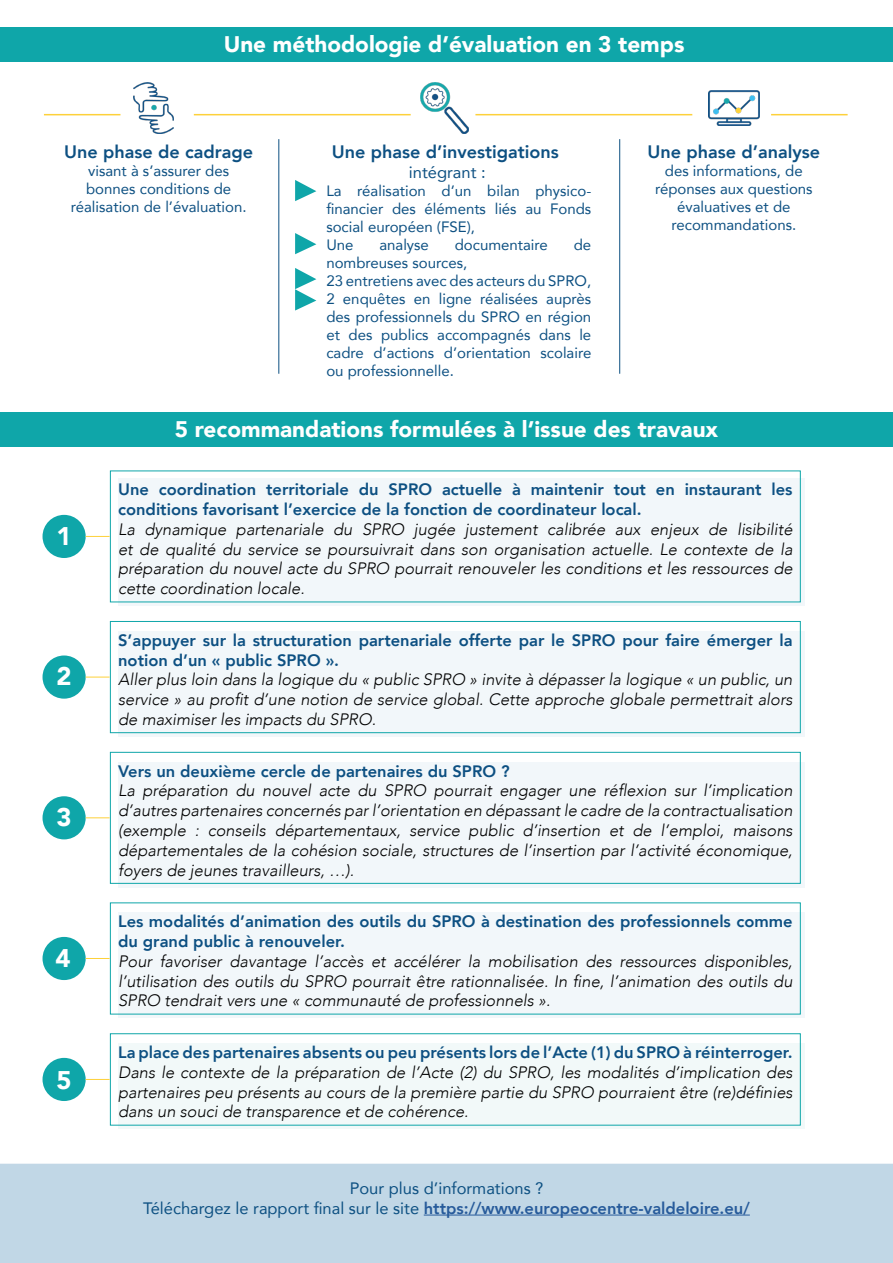
<style>
.page{position:relative;width:893px;height:1263px;background:#fff}
.page>*{position:absolute;margin:0;border:0;box-sizing:border-box;transform-origin:0 0}
.t1{font:900 25.5px "Avenir";color:#fff}
.t2{font:900 22.5px "Avenir";color:#fff}
.t3{font:800 18px "Avenir";color:#0d5082}
.t4{font:italic 300 16.5px/19.8px "Avenir";color:#000;text-align:justify}
.t5{font:800 16.5px/19.8px "Avenir";color:#0d5082}
.t6{font:16.5px/19.8px "Avenir";color:#0d5082;text-align:center}
.t7{font:15px/18px "Avenir";color:#0d5082;text-align:center}
.s1{font-weight:800;color:#275b9b}
</style>
<div class="page">
<div style="left:0;top:412px;width:893px;height:34px;background:#0fa6a9"></div>
<div style="left:0;top:1164px;width:893px;height:99px;background:#c1d7e6"></div>
<hr style="left:424px;top:1214px;width:326px;height:1px;background:#275b9b">
<hr style="left:44px;top:114px;width:76px;height:1px;background:#fdd13a">
<hr style="left:194px;top:114px;width:217px;height:1px;background:#fdd13a">
<hr style="left:475px;top:114px;width:217px;height:1px;background:#fdd13a">
<hr style="left:771px;top:114px;width:77px;height:1px;background:#fdd13a">
<img style="left:134px;top:82px;width:39px;height:51px">
<img style="left:420px;top:82px;width:48px;height:51px">
<img style="left:708px;top:90px;width:51px;height:36px">
<div style="left:118px;top:479px;width:686px;height:127px;background:#f2f7fa"></div>
<div style="left:43px;top:515px;width:43px;height:43px;background:#0fa6a9;border-radius:50%"></div>
<svg style="left:86px;top:536px;width:24px;height:1px"></svg>
<div style="left:118px;top:631px;width:686px;height:106px;background:#f2f7fa"></div>
<div style="left:43px;top:655px;width:43px;height:44px;background:#0fa6a9;border-radius:50%"></div>
<div style="left:110px;top:621px;width:691px;height:112px;border:1px solid #0fa6a9"></div>
<svg style="left:86px;top:677px;width:24px;height:1px"></svg>
<div style="left:118px;top:762px;width:686px;height:125px;background:#f2f7fa"></div>
<div style="left:43px;top:796px;width:43px;height:43px;background:#0fa6a9;border-radius:50%"></div>
<div style="left:110px;top:752px;width:691px;height:132px;border:1px solid #0fa6a9"></div>
<svg style="left:86px;top:817px;width:24px;height:1px"></svg>
<div style="left:118px;top:912px;width:686px;height:106px;background:#f2f7fa"></div>
<div style="left:43px;top:937px;width:43px;height:43px;background:#0fa6a9;border-radius:50%"></div>
<svg style="left:86px;top:958px;width:24px;height:1px"></svg>
<div style="left:118px;top:1043px;width:686px;height:86px;background:#f2f9f9"></div>
<div style="left:43px;top:1058px;width:43px;height:43px;background:#0fa6a9;border-radius:50%"></div>
<div style="left:110px;top:1033px;width:691px;height:92px;border:1px solid #0fa6a9"></div>
<svg style="left:86px;top:1079px;width:24px;height:1px"></svg>
<hr style="left:278px;top:139px;width:1px;height:235px;background:#0d5082">
<hr style="left:619px;top:139px;width:1px;height:235px;background:#0d5082">
<div style="left:0;top:28px;width:893px;height:34px;background:#0fa6a9"></div>
<svg style="left:295px;top:180px;width:21px;height:21px"></svg>
<svg style="left:295px;top:233px;width:21px;height:21px"></svg>
<svg style="left:295px;top:268px;width:21px;height:43px"></svg>
<h2 class="t2" style="left:224px;top:25px;width:462px">Une méthodologie d’évaluation en 3 temps</h2>
<p class="t3" style="left:64px;top:138px;width:190px">Une phase de cadrage</p>
<p class="t7" style="left:71px;top:161px;width:177px">visant à s’assurer des bonnes conditions de réalisation de l’évaluation.</p>
<p class="t3" style="left:332px;top:138px;width:229px">Une phase d’investigations</p>
<p class="t6" style="left:409px;top:162px;width:78px">intégrant :</p>
<p class="t7" style="left:326px;top:181px;width:266px;text-align:justify;text-indent:-27px">• La réalisation d’un bilan physico&shy;financier des éléments liés au Fonds social européen (FSE),</p>
<p class="t7" style="left:299px;top:235px;width:56px">• Une</p>
<p class="t7" style="left:379px;top:235px;width:51px">analyse</p>
<p class="t7" style="left:455px;top:235px;width:95px">documentaire</p>
<p class="t7" style="left:574px;top:235px;width:19px">de</p>
<p class="t7" style="left:326px;top:253px;width:142px">nombreuses sources,</p>
<p class="t7" style="left:299px;top:271px;width:293px">• 23 entretiens avec des acteurs du SPRO,</p>
<p class="t7" style="left:326px;top:289px;width:266px;text-align:justify;text-indent:-27px">• 2 enquêtes en ligne réalisées auprès des professionnels du SPRO en région et des publics accompagnés dans le cadre d’actions d’orientation scolaire ou professionnelle.</p>
<p class="t3" style="left:647px;top:138px;width:174px">Une phase d’analyse</p>
<p class="t7" style="left:655px;top:161px;width:159px">des informations, de réponses aux questions évaluatives et de recommandations.</p>
<h1 class="t1" style="left:57px;top:514px;width:17px">1</h1>
<h1 class="t1" style="left:57px;top:654px;width:17px">2</h1>
<h1 class="t1" style="left:57px;top:796px;width:17px">3</h1>
<h1 class="t1" style="left:55px;top:936px;width:17px">4</h1>
<h1 class="t1" style="left:57px;top:1058px;width:17px">5</h1>
<h2 class="t2" style="left:175px;top:410px;width:545px">5 recommandations formulées à l’issue des travaux</h2>
<p class="t5" style="left:118px;top:480px;width:676px">Une coordination territoriale du SPRO actuelle à maintenir tout en instaurant les conditions favorisant l’exercice de la fonction de coordinateur local.</p>
<p class="t4" style="left:118px;top:519px;width:676px">La dynamique partenariale du SPRO jugée justement calibrée aux enjeux de lisibilité et de qualité du service se poursuivrait dans son organisation actuelle. Le contexte de la préparation du nouvel acte du SPRO pourrait renouveler les conditions et les ressources de cette coordination locale.</p>
<p class="t5" style="left:118px;top:630px;width:676px">S’appuyer sur la structuration partenariale offerte par le SPRO pour faire émerger la notion d’un « public SPRO ».</p>
<p class="t4" style="left:118px;top:670px;width:676px">Aller plus loin dans la logique du « public SPRO » invite à dépasser la logique « un public, un service » au profit d’une notion de service global. Cette approche globale permettrait alors de maximiser les impacts du SPRO.</p>
<p class="t5" style="left:118px;top:761px;width:393px">Vers un deuxième cercle de partenaires du SPRO ?</p>
<p class="t4" style="left:118px;top:781px;width:676px">La préparation du nouvel acte du SPRO pourrait engager une réflexion sur l’implication d’autres partenaires concernés par l’orientation en dépassant le cadre de la contractualisation (exemple : conseils départementaux, service public d’insertion et de l’emploi, maisons départementales de la cohésion sociale, structures de l’insertion par l’activité économique, foyers de jeunes travailleurs, …).</p>
<p class="t5" style="left:118px;top:911px;width:676px">Les modalités d’animation des outils du SPRO à destination des professionnels comme du grand public à renouveler.</p>
<p class="t4" style="left:118px;top:951px;width:676px">Pour favoriser davantage l’accès et accélérer la mobilisation des ressources disponibles, l’utilisation des outils du SPRO pourrait être rationnalisée. In fine, l’animation des outils du SPRO tendrait vers une « communauté de professionnels ».</p>
<p class="t5" style="left:118px;top:1042px;width:676px">La place des partenaires absents ou peu présents lors de l’Acte (1) du SPRO à réinterroger.</p>
<p class="t4" style="left:118px;top:1062px;width:676px">Dans le contexte de la préparation de l’Acte (2) du SPRO, les modalités d’implication des partenaires peu présents au cours de la première partie du SPRO pourraient être (re)définies dans un souci de transparence et de cohérence.</p>
<p class="t6" style="left:143px;top:1178px;width:608px">Pour plus d’informations ?<br>Téléchargez le rapport final sur le site <span class="s1">https://www.europeocentre-valdeloire.eu/</span></p>
</div>
